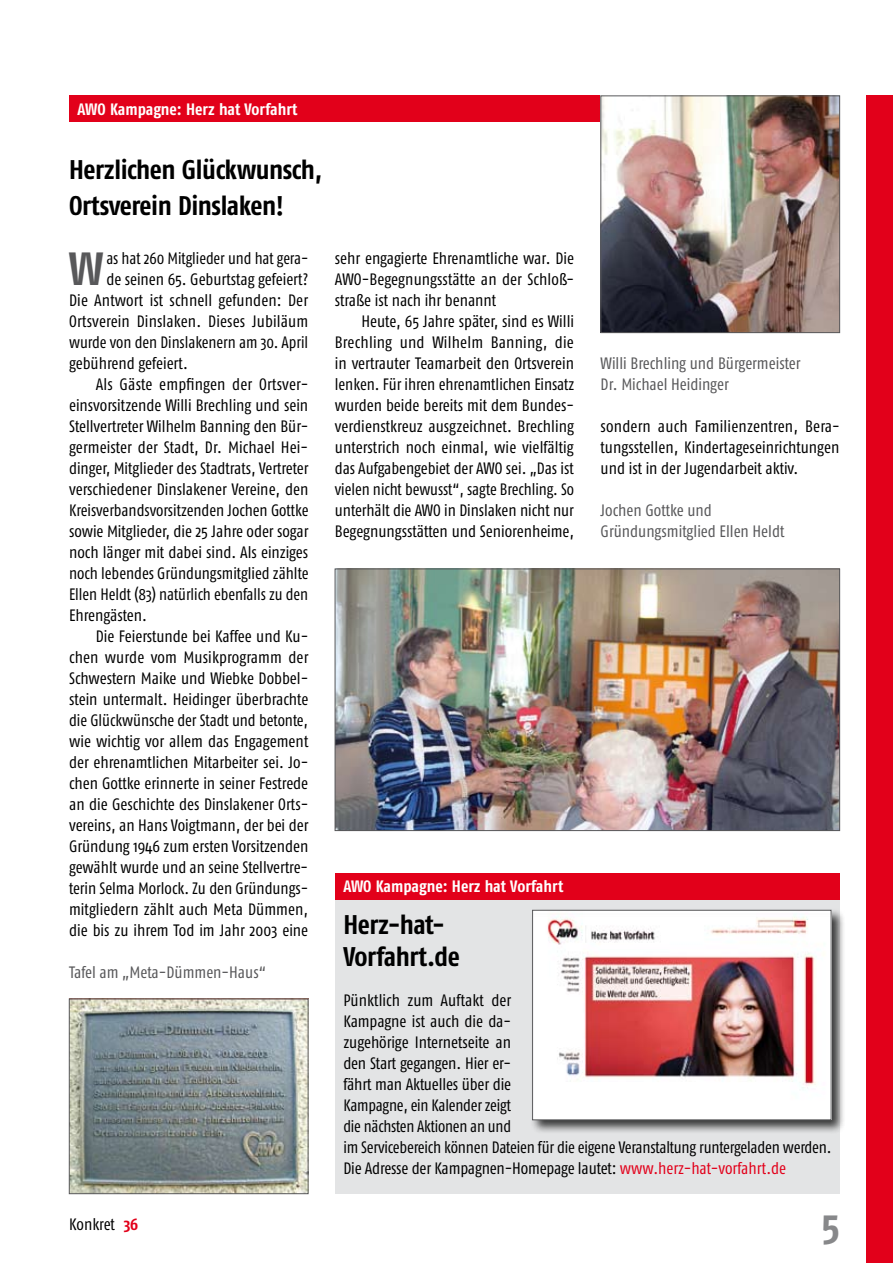
<style>
.page{position:relative;width:893px;height:1263px;background:#fff}
.page>*{position:absolute;margin:0;border:0;box-sizing:border-box;transform-origin:0 0}
.t1{font:700 46.5px "Fago Co";color:#58585a}
.t2{font:700 42px "Fago Co";color:#87888a}
.t3{font:700 27px/36px "Fago Co";letter-spacing:-.015em;color:#000}
.t4{font:16.5px/21px "Fago Co";color:#000;text-align:justify}
.t5{font:16.5px/21px "Fago Co";color:#58585a}
.t6{font:16.5px "Fago Co";color:#000;scale:.96 1}
.t7{font:700 16.5px "Fago Co";color:#fff}
.s1{color:#e2001a}
.s2{font-weight:700;color:#e2001a}
</style>
<div class="page">
<div style="left:866px;top:96px;width:27px;height:1167px;background:#e2001a"></div>
<div style="left:335px;top:894px;width:505px;height:300px;background:#e3e4e5"></div>
<div style="left:69px;top:96px;width:771px;height:26px;background:#e2001a"></div>
<div style="left:335px;top:873px;width:505px;height:26px;background:#e2001a"></div>
<img style="left:337px;top:571px;width:501px;height:258px">
<div style="left:335px;top:569px;width:505px;height:262px;border:1px solid #58585a"></div>
<div style="left:530px;top:908px;width:315px;height:226px;background:#000;opacity:.75"></div>
<img style="left:534px;top:912px;width:295px;height:206px">
<div style="left:532px;top:910px;width:299px;height:210px;border:1px solid #58585a"></div>
<img style="left:603px;top:98px;width:235px;height:233px">
<div style="left:601px;top:96px;width:239px;height:237px;border:1px solid #58585a"></div>
<img style="left:71px;top:1001px;width:235px;height:191px">
<div style="left:69px;top:999px;width:239px;height:195px;border:1px solid #58585a"></div>
<p class="t7" style="left:78px;top:99px;width:221px">AWO Kampagne: Herz hat Vorfahrt</p>
<h3 class="t3" style="left:69px;top:151px;width:255px">Herzlichen Glückwunsch,<br>Ortsverein Dinslaken!</h3>
<h1 class="t1" style="left:69px;top:241px;width:36px">W</h1>
<p class="t6" style="left:106px;top:249px;width:212px">as hat 260 Mitglieder und hat gera-</p>
<p class="t4" style="left:106px;top:268px;width:203px">de seinen 65. Geburtstag gefeiert?</p>
<p class="t4" style="left:69px;top:289px;width:241px">Die Antwort ist schnell gefunden: Der</p>
<p class="t4" style="left:69px;top:310px;width:241px">Ortsverein Dinslaken. Dieses Jubiläum</p>
<p class="t4" style="left:69px;top:331px;width:241px">wurde von den Dinslakenern am 30. April</p>
<p class="t4" style="left:69px;top:352px;width:120px">gebührend gefeiert.</p>
<p class="t4" style="left:96px;top:373px;width:214px">Als Gäste empfingen der Ortsver-</p>
<p class="t4" style="left:69px;top:394px;width:241px">einsvorsitzende Willi Brechling und sein</p>
<p class="t4" style="left:69px;top:415px;width:241px">Stellvertreter Wilhelm Banning den Bür-</p>
<p class="t4" style="left:69px;top:436px;width:241px">germeister der Stadt, Dr. Michael Hei-</p>
<p class="t4" style="left:69px;top:457px;width:241px">dinger, Mitglieder des Stadtrats, Vertreter</p>
<p class="t4" style="left:69px;top:478px;width:241px">verschiedener Dinslakener Vereine, den</p>
<p class="t4" style="left:69px;top:499px;width:241px">Kreisverbandsvorsitzenden Jochen Gottke</p>
<p class="t4" style="left:69px;top:520px;width:241px">sowie Mitglieder, die 25 Jahre oder sogar</p>
<p class="t4" style="left:69px;top:541px;width:241px">noch länger mit dabei sind. Als einziges</p>
<p class="t4" style="left:69px;top:562px;width:241px">noch lebendes Gründungsmitglied zählte</p>
<p class="t6" style="left:69px;top:585px;width:251px">Ellen Heldt (83) natürlich ebenfalls zu den</p>
<p class="t4" style="left:69px;top:604px;width:79px">Ehrengästen.</p>
<p class="t4" style="left:96px;top:625px;width:214px">Die Feierstunde bei Kaffee und Ku-</p>
<p class="t4" style="left:69px;top:646px;width:241px">chen wurde vom Musikprogramm der</p>
<p class="t4" style="left:69px;top:667px;width:241px">Schwestern Maike und Wiebke Dobbel-</p>
<p class="t4" style="left:69px;top:688px;width:241px">stein untermalt. Heidinger überbrachte</p>
<p class="t4" style="left:69px;top:709px;width:240px">die Glückwünsche der Stadt und betonte,</p>
<p class="t4" style="left:69px;top:730px;width:241px">wie wichtig vor allem das Engagement</p>
<p class="t4" style="left:69px;top:751px;width:241px">der ehrenamtlichen Mitarbeiter sei. Jo-</p>
<p class="t4" style="left:69px;top:772px;width:241px">chen Gottke erinnerte in seiner Festrede</p>
<p class="t4" style="left:69px;top:793px;width:241px">an die Geschichte des Dinslakener Orts-</p>
<p class="t4" style="left:69px;top:814px;width:241px">vereins, an Hans Voigtmann, der bei der</p>
<p class="t4" style="left:69px;top:835px;width:241px">Gründung 1946 zum ersten Vorsitzenden</p>
<p class="t4" style="left:69px;top:856px;width:240px">gewählt wurde und an seine Stellvertre-</p>
<p class="t4" style="left:69px;top:877px;width:241px">terin Selma Morlock. Zu den Gründungs-</p>
<p class="t4" style="left:69px;top:898px;width:240px">mitgliedern zählt auch Meta Dümmen,</p>
<p class="t4" style="left:69px;top:919px;width:241px">die bis zu ihrem Tod im Jahr 2003 eine</p>
<p class="t5" style="left:69px;top:961px;width:198px">Tafel am „Meta-Dümmen-Haus“</p>
<p class="t4" style="left:335px;top:247px;width:241px">sehr engagierte Ehrenamtliche war. Die AWO-Begegnungsstätte an der Schloß&shy;straße ist nach ihr benannt</p>
<p class="t4" style="left:335px;top:310px;width:241px;text-indent:27px">Heute, 65 Jahre später, sind es Willi Brechling und Wilhelm Banning, die in vertrauter Teamarbeit den Ortsverein lenken. Für ihren ehrenamtlichen Einsatz wurden beide bereits mit dem Bundes&shy;verdienstkreuz ausgzeichnet. Brechling unterstrich noch einmal, wie vielfältig das Aufgabengebiet der AWO sei. „Das ist vielen nicht bewusst“, sagte Brechling. So unterhält die AWO in Dinslaken nicht nur Begegnungsstätten und Seniorenheime,</p>
<p class="t5" style="left:601px;top:352px;width:201px">Willi Brechling und Bürgermeister<br>Dr. Michael Heidinger</p>
<p class="t4" style="left:601px;top:415px;width:241px">sondern auch Familienzentren, Bera&shy;tungsstellen, Kindertageseinrichtungen und ist in der Jugendarbeit aktiv.</p>
<p class="t5" style="left:601px;top:499px;width:185px">Jochen Gottke und<br>Gründungsmitglied Ellen Heldt</p>
<p class="t7" style="left:343px;top:876px;width:221px">AWO Kampagne: Herz hat Vorfahrt</p>
<h3 class="t3" style="left:343px;top:909px;width:118px;line-height:31.5px">Herz-hat-<br>Vorfahrt.de</h3>
<p class="t4" style="left:343px;top:989px;width:490px;text-align:left">Pünktlich zum Auftakt der<br>Kampagne ist auch die da-<br>zugehörige Internetseite an<br>den Start gegangen. Hier er-<br>fährt man Aktuelles über die<br>Kampagne, ein Kalender zeigt<br>die nächsten Aktionen an und<br>im Servicebereich können Dateien für die eigene Veranstaltung runtergeladen werden.<br>Die Adresse der Kampagnen-Homepage lautet: <span class="s1">www.herz-hat-vorfahrt.de</span></p>
<p class="t4" style="left:69px;top:1213px;width:71px">Konkret <span class="s2">36</span></p>
<h2 class="t2" style="left:822px;top:1200px;width:19px">5</h2>
</div>
